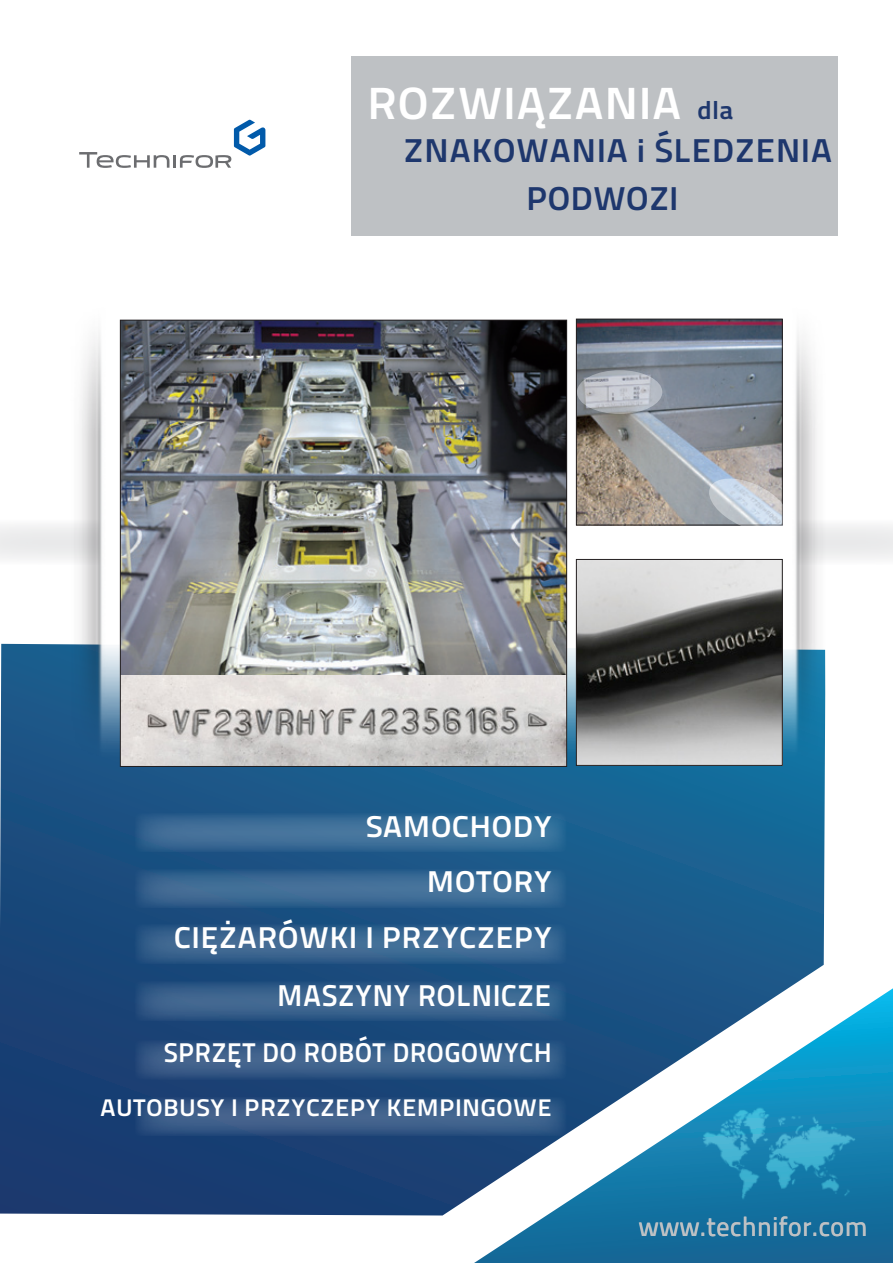
<style>
.page{position:relative;width:893px;height:1263px;background:#fff}
.page>*{position:absolute;margin:0;border:0;box-sizing:border-box;transform-origin:0 0}
.t1{font:45px "Titillium Maps 26 L 750 wt";letter-spacing:.01em;color:#fff;scale:1.08 1}
.t2{font:33px/48.2px "Titillium Maps 26 L 750 wt";color:#1e376d;scale:1.08 1}
.t3{font:30px/55.9px "Titillium Maps 26 L 750 wt";letter-spacing:.01em;color:#fff;text-align:right;scale:1.08 1}
.t4{font:30px "Titillium Maps 26 L 750 wt";letter-spacing:.01em;color:#fff}
.t5{font:27px "Titillium Maps 26 L 750 wt";letter-spacing:.01em;color:#fff}
.t6{font:27px "Titillium Maps 26 L 500 wt";color:#bec1c4}
.t7{font:24px "Titillium Maps 26 L 750 wt";letter-spacing:.01em;color:#fff;scale:1.08 1}
.s1{font-size:25.5px;color:#1e376d}
</style>
<div class="page">
<svg style="left:0;top:644px;width:825px;height:571px;background:#1b5081"></svg>
<svg style="left:79px;top:120px;width:186px;height:48px"></svg>
<svg style="left:474px;top:988px;width:419px;height:275px"></svg>
<svg style="left:135px;top:868px;width:432px;height:40px;background:#376792"></svg>
<svg style="left:135px;top:924px;width:432px;height:40px;background:#36638e"></svg>
<svg style="left:135px;top:813px;width:432px;height:39px;background:#386c96"></svg>
<div style="left:0;top:520px;width:893px;height:45px;background:#eeefef"></div>
<img style="left:6px;top:318px;width:833px;height:447px">
<img style="left:578px;top:321px;width:202px;height:202px">
<div style="left:576px;top:319px;width:206px;height:206px;border:1px solid #231f20"></div>
<img style="left:578px;top:561px;width:202px;height:202px">
<div style="left:576px;top:559px;width:206px;height:206px;border:1px solid #231f20"></div>
<svg style="left:135px;top:981px;width:432px;height:40px;background:#355f8b"></svg>
<img style="left:122px;top:675px;width:443px;height:90px">
<img style="left:122px;top:322px;width:443px;height:353px">
<svg style="left:135px;top:1040px;width:432px;height:39px;background:#355c88"></svg>
<svg style="left:135px;top:1096px;width:432px;height:40px;background:#355885"></svg>
<svg style="left:577px;top:370px;width:85px;height:44px;background:#b9bcc3"></svg>
<svg style="left:705px;top:475px;width:88px;height:60px;background:#cbd0d6"></svg>
<img style="left:652px;top:1070px;width:241px;height:179px">
<div style="left:351px;top:56px;width:487px;height:179px;background:#bec1c4"></div>
<h1 class="t1" style="left:367px;top:69px;width:341px">ROZWIĄZANIA <span class="s1">DLA</span></h1>
<p class="t2" style="left:404px;top:125px;width:22px">ZNAKOWANIA</p>
<p class="t2" style="left:526px;top:125px;width:156px;text-indent:111px">I ŚLEDZENIA<br>PODWOZI</p>
<p class="t3" style="left:365px;top:797px;width:174px">SAMOCHODY</p>
<p class="t3" style="left:174px;top:852px;width:351px">MOTORY<br>CIĘŻARÓWKI I PRZYCZEPY</p>
<p class="t4" style="left:277px;top:972px;width:275px">MASZYNY ROLNICZE</p>
<p class="t5" style="left:163px;top:1031px;width:390px">SPRZĘT DO ROBÓT DROGOWYCH</p>
<p class="t7" style="left:100px;top:1089px;width:420px">AUTOBUSY I PRZYCZEPY KEMPINGOWE</p>
<p class="t6" style="left:639px;top:1206px;width:231px">www.technifor.com</p>
</div>
